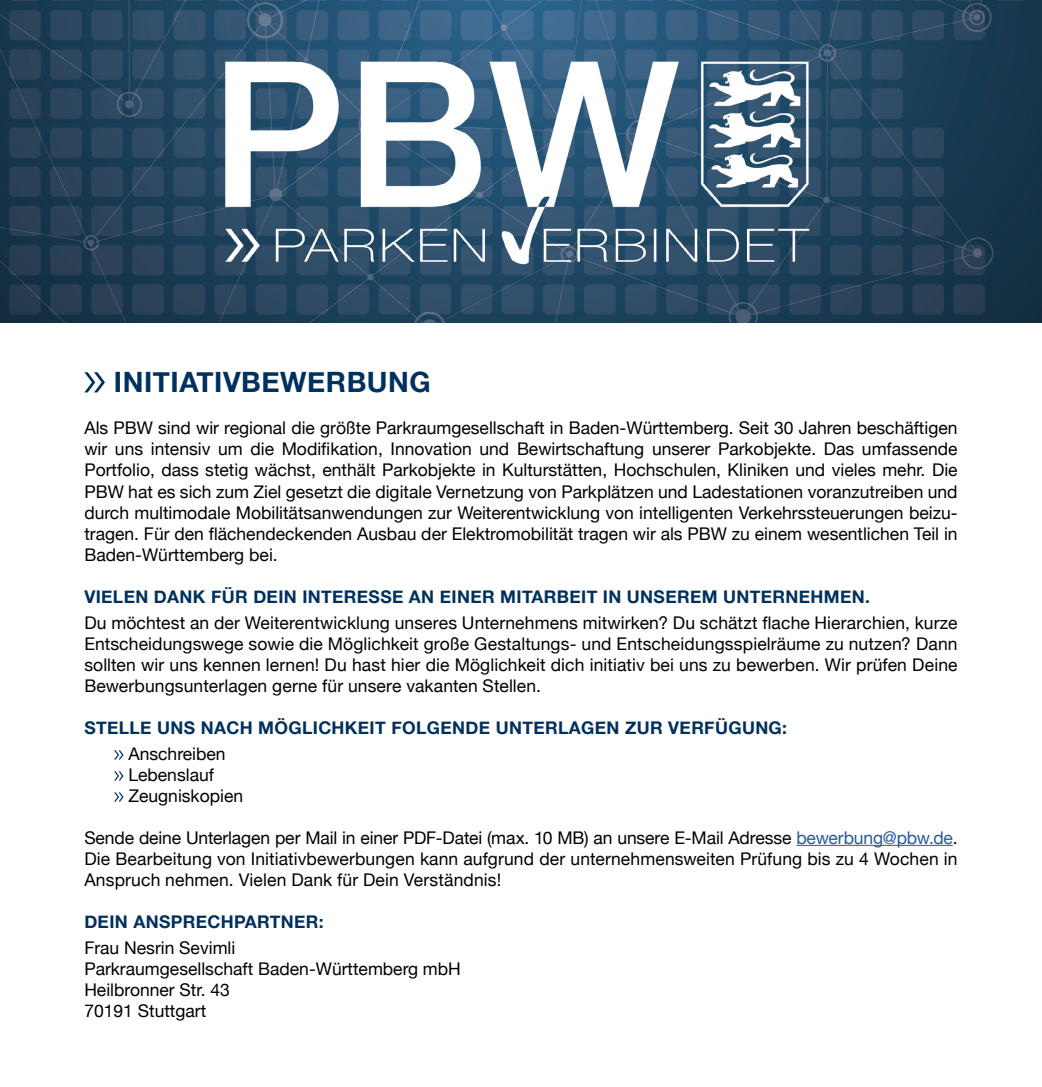
<style>
.page{position:relative;width:1042px;height:1087px;background:#fff}
.page>*{position:absolute;margin:0;border:0;box-sizing:border-box;transform-origin:0 0}
.t1{font:700 28px "Helvetica Neue";letter-spacing:.02em;color:#00305d}
.t2{font:17.5px/21px "Helvetica Neue";color:#000;text-align:justify}
.t3{font:700 17.5px "Helvetica Neue";letter-spacing:.02em;color:#00305d}
.s1{color:#275b9b}
</style>
<div class="page">
<img style="left:0;top:0;width:1042px;height:322px">
<hr style="left:796px;top:844px;width:157px;height:1px;background:#275b9b">
<svg style="left:84px;top:372px;width:21px;height:20px"></svg>
<svg style="left:114px;top:750px;width:10px;height:9px"></svg>
<svg style="left:114px;top:771px;width:10px;height:9px"></svg>
<svg style="left:114px;top:792px;width:10px;height:9px"></svg>
<h1 class="t1" style="left:114px;top:360px;width:318px">INITIATIVBEWERBUNG</h1>
<p class="t2" style="left:84px;top:419px;width:875px">Als PBW sind wir regional die größte Parkraumgesellschaft in Baden-Württemberg. Seit 30 Jahren beschäftigen wir uns intensiv um die Modifikation, Innovation und Bewirtschaftung unserer Parkobjekte. Das umfassende Portfolio, dass stetig wächst, enthält Parkobjekte in Kulturstätten, Hochschulen, Kliniken und vieles mehr. Die PBW hat es sich zum Ziel gesetzt die digitale Vernetzung von Parkplätzen und Ladestationen voranzutreiben und durch multimodale Mobilitätsanwendungen zur Weiterentwicklung von intelligenten Verkehrssteuerungen beizu&shy;tragen. Für den flächendeckenden Ausbau der Elektromobilität tragen wir als PBW zu einem wesentlichen Teil in Baden-Württemberg bei.</p>
<p class="t3" style="left:84px;top:582px;width:787px">VIELEN DANK FÜR DEIN INTERESSE AN EINER MITARBEIT IN UNSEREM UNTERNEHMEN.</p>
<p class="t2" style="left:84px;top:612px;width:875px">Du möchtest an der Weiterentwicklung unseres Unternehmens mitwirken? Du schätzt flache Hierarchien, kurze Entscheidungswege sowie die Möglichkeit große Gestaltungs- und Entscheidungsspielräume zu nutzen? Dann sollten wir uns kennen lernen! Du hast hier die Möglichkeit dich initiativ bei uns zu bewerben. Wir prüfen Deine Bewerbungsunterlagen gerne für unsere vakanten Stellen.</p>
<p class="t3" style="left:84px;top:713px;width:704px">STELLE UNS NACH MÖGLICHKEIT FOLGENDE UNTERLAGEN ZUR VERFÜGUNG:</p>
<p class="t2" style="left:128px;top:743px;width:116px;text-align:left">Anschreiben<br>Lebenslauf<br>Zeugniskopien</p>
<p class="t2" style="left:84px;top:827px;width:875px">Sende deine Unterlagen per Mail in einer PDF-Datei (max. 10 MB) an unsere E-Mail Adresse <span class="s1">bewerbung@pbw.de</span>.<br>Die Bearbeitung von Initiativbewerbungen kann aufgrund der unternehmensweiten Prüfung bis zu 4 Wochen in Anspruch nehmen. Vielen Dank für Dein Verständnis!</p>
<p class="t3" style="left:84px;top:907px;width:241px">DEIN ANSPRECHPARTNER:</p>
<p class="t2" style="left:84px;top:937px;width:378px;text-align:left">Frau Nesrin Sevimli<br>Parkraumgesellschaft Baden-Württemberg mbH<br>Heilbronner Str. 43<br>70191 Stuttgart</p>
</div>
